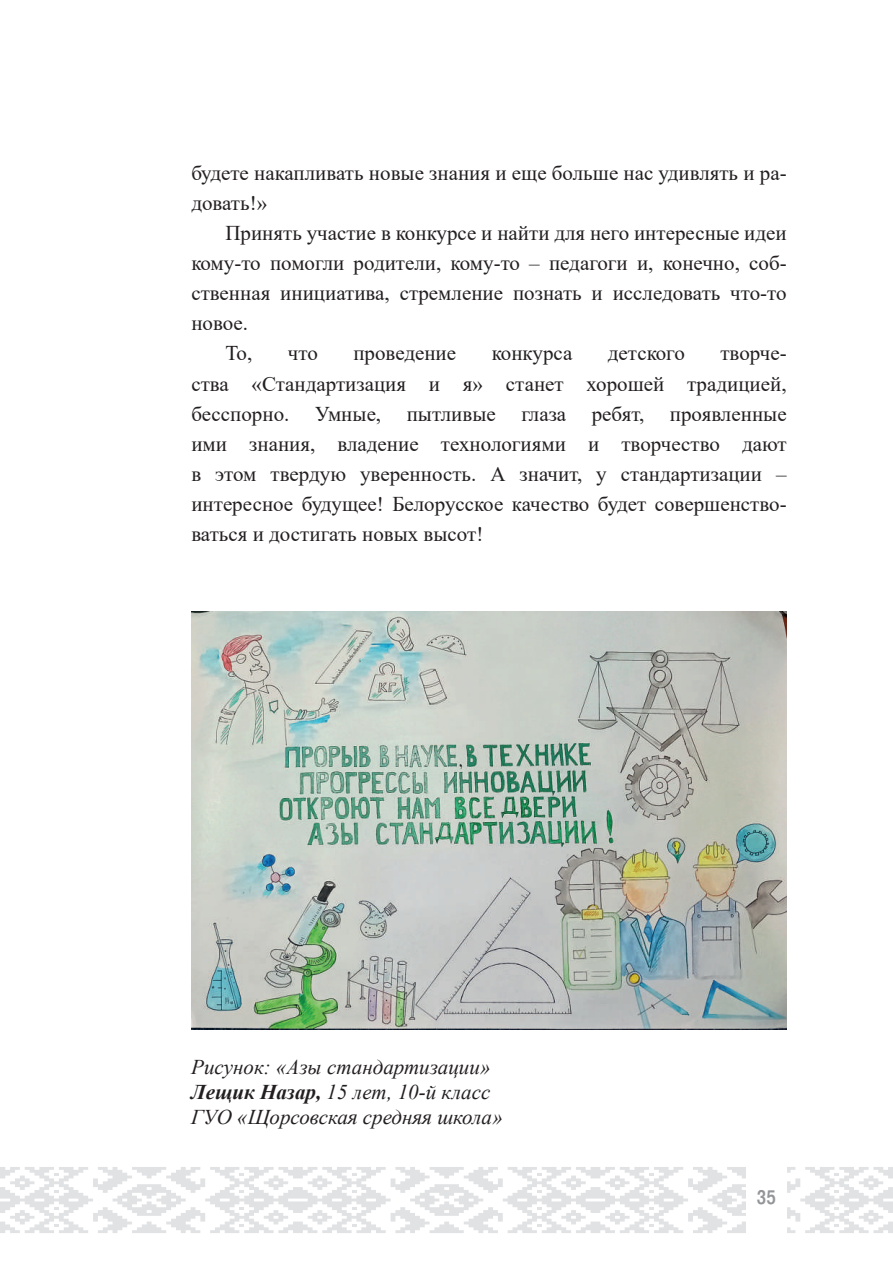
<style>
.page{position:relative;width:893px;height:1263px;background:#fff}
.page>*{position:absolute;margin:0;border:0;box-sizing:border-box;transform-origin:0 0}
.t1{font:21px/30px "Times New Roman";color:#231f20}
.t2{font:italic 21px/25.2px "Times New Roman";color:#231f20}
.t3{font:500 19.5px "Pragmatica Cond";color:#939598}
.s1{font-weight:700}
</style>
<div class="page">
<svg style="left:0;top:1167px;width:893px;height:66px"></svg>
<div style="left:746px;top:1157px;width:41px;height:104px;background:#fff"></div>
<img style="left:191px;top:611px;width:596px;height:418px">
<p class="t1" style="left:191px;top:158px;width:597px">будете накапливать новые знания и еще больше нас удивлять и ра&shy;довать!»</p>
<p class="t1" style="left:225px;top:218px;width:563px">Принять участие в конкурсе и найти для него интересные идеи</p>
<p class="t1" style="left:191px;top:248px;width:597px">кому-то помогли родители, кому-то – педагоги и, конечно, соб-</p>
<p class="t1" style="left:191px;top:278px;width:597px">ственная инициатива, стремление познать и исследовать что-то</p>
<p class="t1" style="left:191px;top:308px;width:58px">новое.</p>
<p class="t1" style="left:225px;top:338px;width:28px">То,</p>
<p class="t1" style="left:288px;top:338px;width:31px">что</p>
<p class="t1" style="left:353px;top:338px;width:104px">проведение</p>
<p class="t1" style="left:492px;top:338px;width:82px">конкурса</p>
<p class="t1" style="left:608px;top:338px;width:78px">детского</p>
<p class="t1" style="left:191px;top:338px;width:597px;text-align:justify;text-indent:529px">творче&shy;ства «Стандартизация и я» станет хорошей традицией, бесспорно. Умные, пытливые глаза ребят, проявленные ими знания, владение технологиями и творчество дают в этом твердую уверенность. А значит, у стандартизации – интересное будущее! Белорусское качество будет совершенство&shy;ваться и достигать новых высот!</p>
<p class="t2" style="left:191px;top:1054px;width:313px">Рисунок: «Азы стандартизации»<br><span class="s1">Лещик Назар,</span> 15 лет, 10-й класс<br>ГУО «Щорсовская средняя школа»</p>
<p class="t3" style="left:757px;top:1186px;width:20px">35</p>
</div>
